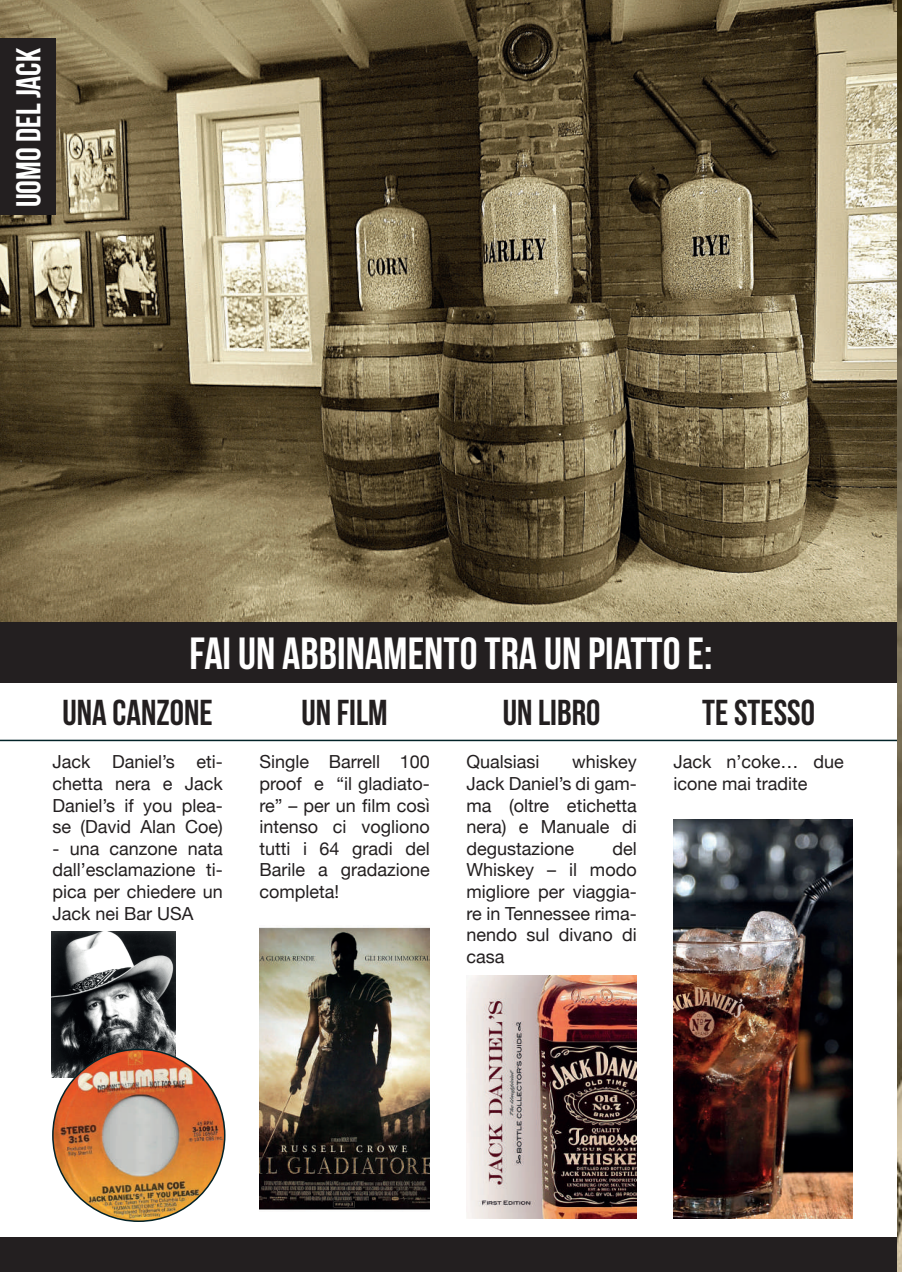
<style>
.page{position:relative;width:902px;height:1272px;background:#fff}
.page>*{position:absolute;margin:0;border:0;box-sizing:border-box;transform-origin:0 0}
.t1{font:45px "Bebas Neue";color:#fff}
.t2{font:36px "Bebas Neue";color:#231f20}
.t3{font:34.5px "Bebas Neue";color:#fff}
.t4{font:18px/21.6px "Helvetica Neue";color:#231f20;text-align:justify}
</style>
<div class="page">
<img style="left:0;top:0;width:897px;height:622px">
<div style="left:0;top:622px;width:897px;height:60px;background:#231f20"></div>
<img style="left:259px;top:927px;width:170px;height:283px">
<img style="left:466px;top:975px;width:170px;height:243px">
<img style="left:673px;top:820px;width:178px;height:398px">
<div style="left:0;top:1237px;width:897px;height:34px;background:#231f20"></div>
<img style="left:51px;top:931px;width:124px;height:146px">
<img style="left:53px;top:1049px;width:172px;height:172px;border-radius:86px">
<div style="left:0;top:38px;width:55px;height:177px;background:#231f20"></div>
<hr style="left:0;top:739px;width:897px;height:2px;background:#032328">
<img style="left:897px;top:0;width:4px;height:1271px">
<h3 class="t3" style="left:10px;top:207px;width:161px;rotate:-90deg">UOMO DEL JACK</h3>
<h1 class="t1" style="left:189px;top:628px;width:524px">FAI UN ABBINAMENTO TRA UN PIATTO E:</h1>
<h2 class="t2" style="left:301px;top:692px;width:88px">UN FILM</h2>
<p class="t4" style="left:259px;top:752px;width:172px">Single Barrell 100 proof e “il gladiato&shy;re” – per un film così intenso ci vogliono tutti i 64 gradi del Barile a gradazione completa!</p>
<h2 class="t2" style="left:63px;top:692px;width:152px">UNA CANZONE</h2>
<p class="t4" style="left:53px;top:752px;width:172px">Jack Daniel’s eti&shy;chetta nera e Jack Daniel’s if you plea&shy;se (David Alan Coe)</p>
<p class="t4" style="left:53px;top:838px;width:172px">- una canzone nata dall’esclamazione ti&shy;pica per chiedere un Jack nei Bar USA</p>
<h2 class="t2" style="left:502px;top:692px;width:99px">UN LIBRO</h2>
<p class="t4" style="left:466px;top:752px;width:75px">Qualsiasi</p>
<h2 class="t2" style="left:702px;top:692px;width:114px">TE STESSO</h2>
<p class="t4" style="left:673px;top:752px;width:172px">Jack n’coke… due icone mai tradite</p>
<p class="t4" style="left:466px;top:752px;width:172px;text-indent:105px">whiskey Jack Daniel’s di gam&shy;ma (oltre etichetta nera) e Manuale di degustazione</p>
<p class="t4" style="left:466px;top:838px;width:172px;text-indent:146px">del Whiskey – il modo migliore per viaggia&shy;re in Tennessee rima&shy;nendo sul divano di casa</p>
</div>
